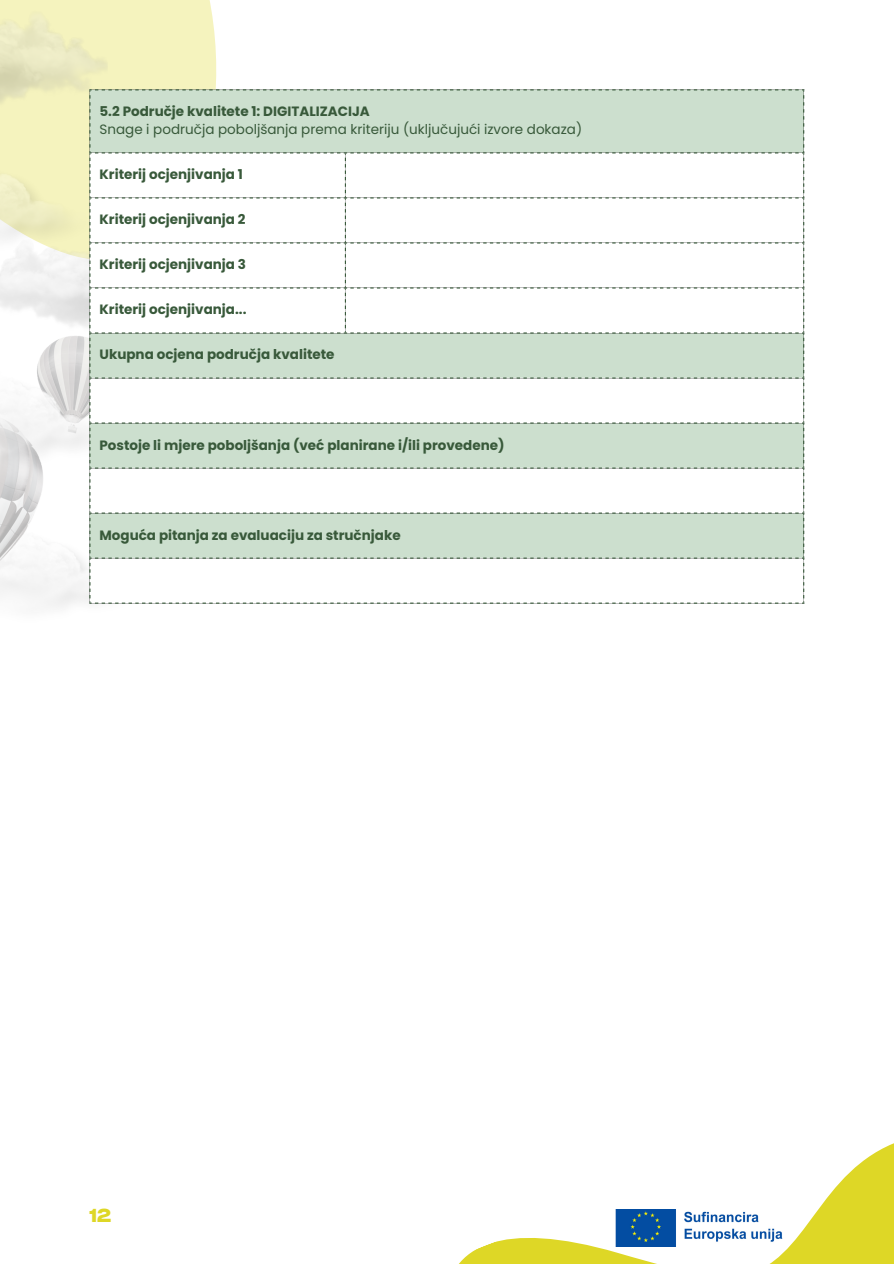
<style>
.page{position:relative;width:894px;height:1264px;background:#fff}
.page>*{position:absolute;margin:0;border:0;box-sizing:border-box;transform-origin:0 0}
.t1{font:700 expanded 18px "Cy Grotesk";color:#ded726}
.t2{font:700 13.5px "Poppins";color:#38593a}
.t3{font:13.5px "Poppins";color:#38593a}
</style>
<div class="page">
<div style="left:0;top:0;width:217px;height:156px;background:#f5f3be"></div>
<img style="left:0;top:10px;width:107px;height:105px">
<img style="left:60px;top:553px;width:88px;height:55px">
<img style="left:0;top:473px;width:60px;height:135px">
<img style="left:25px;top:302px;width:64px;height:68px">
<img style="left:0;top:156px;width:89px;height:102px">
<img style="left:0;top:370px;width:89px;height:103px">
<svg style="left:89px;top:89px;width:256px;height:514px"></svg>
<svg style="left:345px;top:89px;width:166px;height:514px;fill:#ccdfce"></svg>
<svg style="left:511px;top:89px;width:143px;height:514px"></svg>
<svg style="left:654px;top:89px;width:150px;height:514px"></svg>
<svg style="left:346px;top:152px;width:165px;height:181px"></svg>
<svg style="left:459px;top:1143px;width:434px;height:120px"></svg>
<img style="left:613px;top:1208px;width:175px;height:38px">
<p class="t2" style="left:99px;top:102px;width:272px">5.2 Područje kvalitete 1: DIGITALIZACIJA</p>
<p class="t3" style="left:99px;top:120px;width:484px">Snage i područja poboljšanja prema kriteriju (uključujući izvore dokaza)</p>
<p class="t2" style="left:99px;top:165px;width:145px">Kriterij ocjenjivanja 1</p>
<p class="t2" style="left:99px;top:210px;width:148px">Kriterij ocjenjivanja 2</p>
<p class="t2" style="left:99px;top:255px;width:148px">Kriterij ocjenjivanja 3</p>
<p class="t2" style="left:99px;top:300px;width:148px">Kriterij ocjenjivanja...</p>
<p class="t2" style="left:99px;top:345px;width:236px">Ukupna ocjena područja kvalitete</p>
<p class="t2" style="left:99px;top:435px;width:406px">Postoje li mjere poboljšanja (već planirane i/ili provedene)</p>
<p class="t2" style="left:99px;top:525px;width:303px">Moguća pitanja za evaluaciju za stručnjake</p>
<p class="t1" style="left:89px;top:1204px;width:23px">12</p>
</div>
